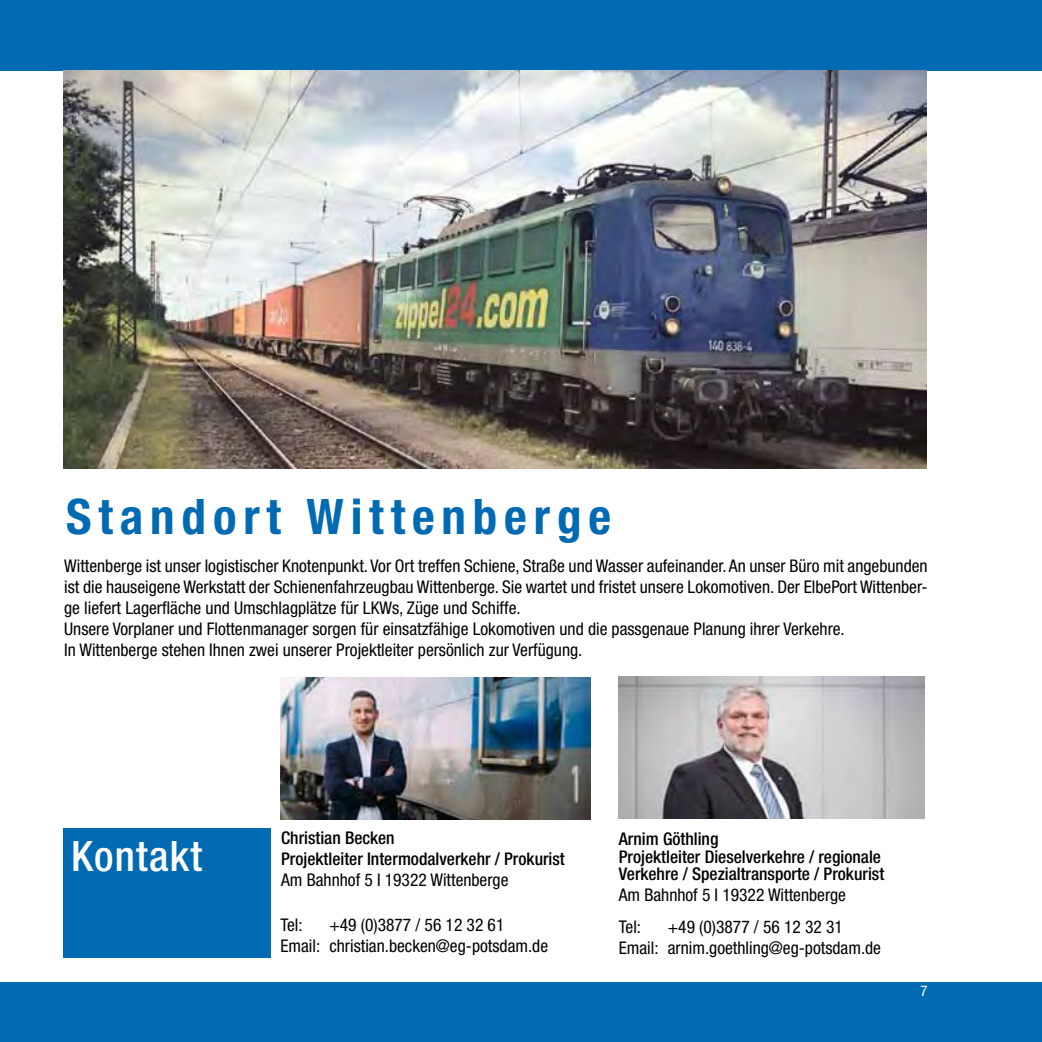
<style>
.page{position:relative;width:1042px;height:1042px;background:#fff}
.page>*{position:absolute;margin:0;border:0;box-sizing:border-box;transform-origin:0 0}
.t1{font:700 condensed 49px "Helvetica Neue";letter-spacing:.14em;color:#006ab3}
.t2{font:500 condensed 42px "Helvetica Neue";letter-spacing:.03em;color:#fff}
.t3{font:condensed 17.5px/21px "Helvetica Neue";color:#000}
.t4{font:500 condensed 17.5px/17.5px "Helvetica Neue";color:#000}
.t5{font:condensed 14.88px "Helvetica Neue";color:#fff}
</style>
<div class="page">
<div style="left:0;top:982px;width:1042px;height:60px;background:#006ab3"></div>
<div style="left:0;top:0;width:1042px;height:71px;background:#006ab3"></div>
<div style="left:63px;top:828px;width:208px;height:130px;background:#006ab3"></div>
<img style="left:63px;top:71px;width:863px;height:398px">
<img style="left:280px;top:677px;width:310px;height:142px">
<img style="left:619px;top:676px;width:306px;height:142px">
<h1 class="t1" style="left:66px;top:487px;width:546px">Standort Wittenberge</h1>
<p class="t3" style="left:64px;top:555px;width:865px">Wittenberge ist unser logistischer Knotenpunkt. Vor Ort treffen Schiene, Straße und Wasser aufeinander. An unser Büro mit angebunden ist die hauseigene Werkstatt der Schienenfahrzeugbau Wittenberge. Sie wartet und fristet unsere Lokomotiven. Der ElbePort Wittenber&shy;ge liefert Lagerfläche und Umschlagplätze für LKWs, Züge und Schiffe.<br>Unsere Vorplaner und Flottenmanager sorgen für einsatzfähige Lokomotiven und die passgenaue Planung ihrer Verkehre.<br>In Wittenberge stehen Ihnen zwei unserer Projektleiter persönlich zur Verfügung.</p>
<h2 class="t2" style="left:71px;top:831px;width:133px">Kontakt</h2>
<p class="t4" style="left:281px;top:827px;width:285px;line-height:21px">Christian Becken<br>Projektleiter Intermodalverkehr / Prokurist</p>
<p class="t3" style="left:281px;top:869px;width:229px">Am Bahnhof 5 I 19322 Wittenberge</p>
<p class="t3" style="left:280px;top:914px;width:24px">Tel:</p>
<p class="t3" style="left:280px;top:914px;width:269px;text-align:center">+49 (0)3877 / 56 12 32 61<br>Email: christian.becken@eg-potsdam.de</p>
<p class="t4" style="left:619px;top:830px;width:267px">Arnim Göthling<br>Projektleiter Dieselverkehre / regionale<br>Verkehre / Spezialtransporte / Prokurist</p>
<p class="t3" style="left:619px;top:879px;width:229px;line-height:31.5px">Am Bahnhof 5 I 19322 Wittenberge<br>Tel:</p>
<p class="t3" style="left:619px;top:916px;width:264px;text-indent:49px">+49 (0)3877 / 56 12 32 31<br>Email: arnim.goethling@eg-potsdam.de</p>
<p class="t5" style="left:920px;top:982px;width:9px">7</p>
</div>
